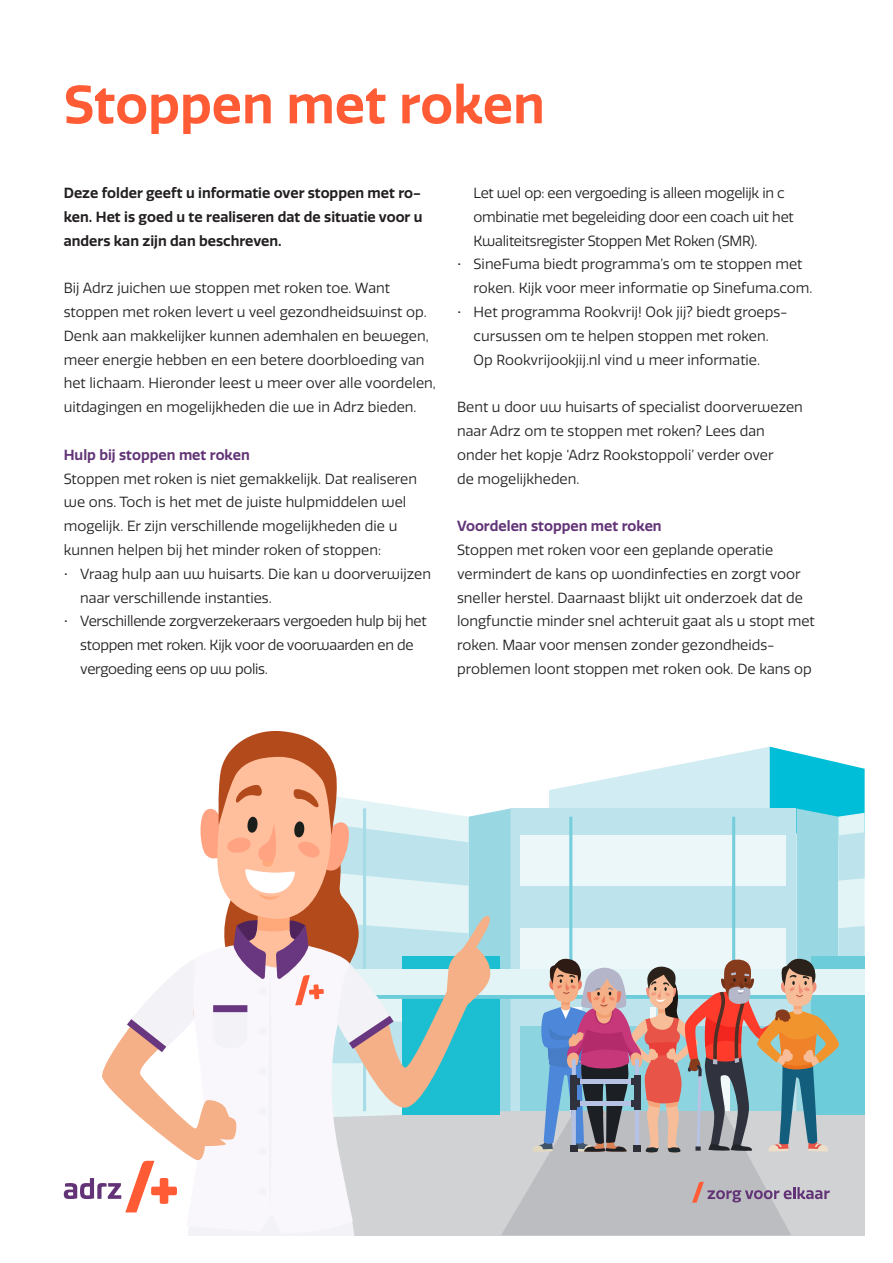
<style>
.page{position:relative;width:893px;height:1263px;background:#fff}
.page>*{position:absolute;margin:0;border:0;box-sizing:border-box;transform-origin:0 0}
.t1{font:600 52.2px "Quatro";color:#ff5b35}
.t2{font:14.25px/23.9px "Quatro";color:#231f20}
.t3{font:14.25px/23.9px "Quatro";letter-spacing:-.02em;color:#231f20}
.t4{font:600 14.25px/23.9px "Quatro";color:#231f20;text-align:justify}
.t5{font:600 14.25px "Quatro";color:#623477}
</style>
<div class="page">
<svg style="left:64px;top:731px;width:801px;height:504px"></svg>
<p class="t1" style="left:64px;top:74px;width:483px">Stoppen met roken</p>
<p class="t4" style="left:64px;top:181px;width:360px">Deze folder geeft u informatie over stoppen met ro&shy;ken. Het is goed u te realiseren dat de situatie voor u anders kan zijn dan beschreven.</p>
<p class="t2" style="left:64px;top:277px;width:374px">Bij Adrz juichen we stoppen met roken toe. Want stoppen met roken levert u veel gezondheidswinst op.<br>Denk aan makkelijker kunnen ademhalen en bewegen, meer energie hebben en een betere doorbloeding van het lichaam. Hieronder leest u meer over alle voordelen, uitdagingen en mogelijkheden die we in Adrz bieden.</p>
<p class="t5" style="left:64px;top:446px;width:188px">Hulp bij stoppen met roken</p>
<p class="t2" style="left:64px;top:467px;width:355px">Stoppen met roken is niet gemakkelijk. Dat realiseren we ons. Toch is het met de juiste hulpmiddelen wel mogelijk. Er zijn verschillende mogelijkheden die u kunnen helpen bij het minder roken of stoppen:</p>
<p class="t2" style="left:80px;top:562px;width:352px;text-indent:-16px">• Vraag hulp aan uw huisarts. Die kan u doorverwijzen naar verschillende instanties.</p>
<p class="t3" style="left:80px;top:610px;width:348px;text-indent:-16px">• Verschillende zorgverzekeraars vergoeden hulp bij het stoppen met roken. Kijk voor de voorwaarden en de vergoeding eens op uw polis.</p>
<p class="t3" style="left:474px;top:181px;width:322px">Let wel op: een vergoeding is alleen mogelijk in c ombinatie met begeleiding door een coach uit het<br>Kwaliteitsregister Stoppen Met Roken (SMR).</p>
<p class="t2" style="left:474px;top:253px;width:340px;text-indent:-16px">• SineFuma biedt programma’s om te stoppen met roken. Kijk voor meer informatie op Sinefuma.com.</p>
<p class="t2" style="left:474px;top:300px;width:316px;text-indent:-16px">• Het programma Rookvrij! Ook jij? biedt groeps&shy;cursussen om te helpen stoppen met roken.<br>Op Rookvrijookjij.nl vind u meer informatie.</p>
<p class="t2" style="left:457px;top:396px;width:347px">Bent u door uw huisarts of specialist doorverwezen naar Adrz om te stoppen met roken? Lees dan onder het kopje ‘Adrz Rookstoppoli’ verder over<br>de mogelijkheden.</p>
<p class="t5" style="left:457px;top:518px;width:206px">Voordelen stoppen met roken</p>
<p class="t2" style="left:457px;top:538px;width:359px">Stoppen met roken voor een geplande operatie vermindert de kans op wondinfecties en zorgt voor sneller herstel. Daarnaast blijkt uit onderzoek dat de longfunctie minder snel achteruit gaat als u stopt met roken. Maar voor mensen zonder gezondheids&shy;problemen loont stoppen met roken ook. De kans op</p>
</div>
